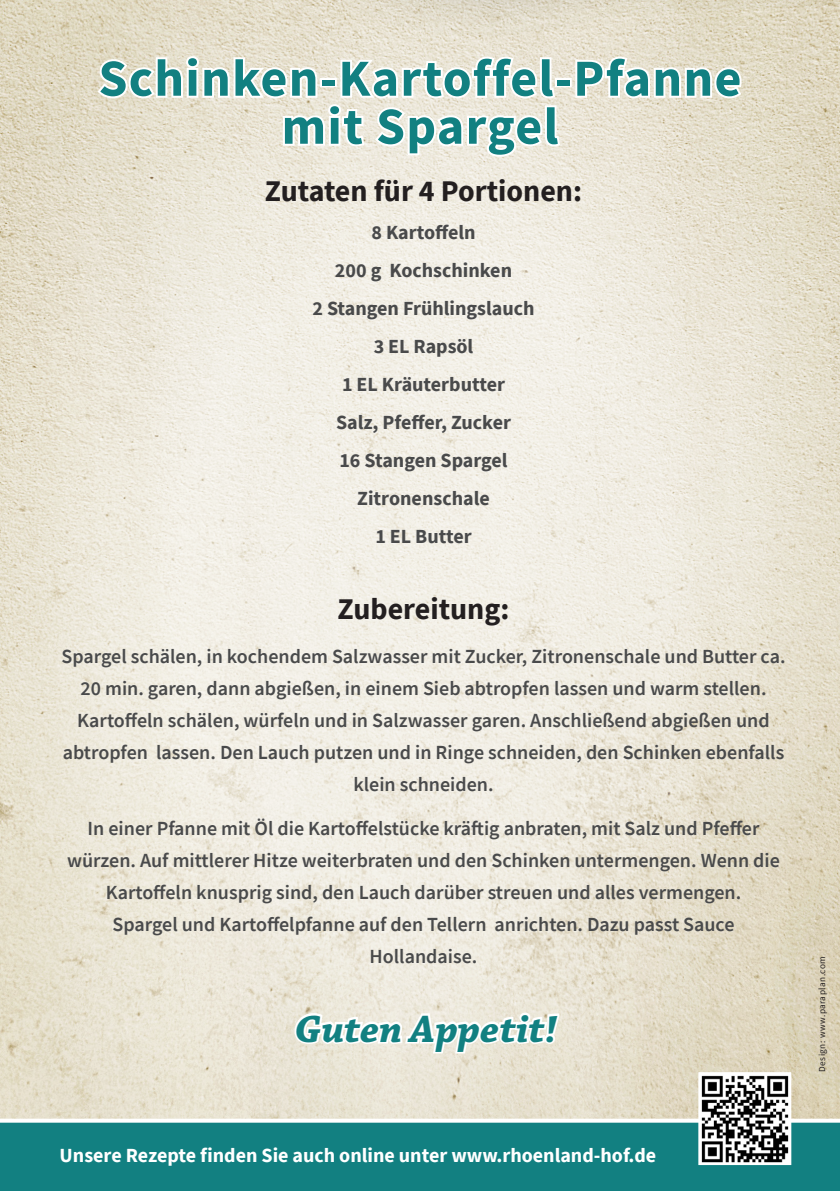
<style>
.page{position:relative;width:840px;height:1191px;background:#fff}
.page>*{position:absolute;margin:0;border:0;box-sizing:border-box;transform-origin:0 0}
.t1{font:700 52px "Source Sans Pro";letter-spacing:.025em;color:#128081}
.t2{font:italic 700 40px "Chaparral Pro";letter-spacing:.005em;color:#128081}
.t3{font:700 30px "Source Sans Pro";color:#231f20}
.t4{font:600 20px/32px "Source Sans Pro";color:#494a4b;text-align:center}
.t5{font:700 20px "Source Sans Pro";color:#494a4b}
.t6{font:700 20px "Source Sans Pro";color:#fff}
.t7{font:9.2px "Source Sans Pro";letter-spacing:.05em;color:#231f20}
</style>
<div class="page">
<img style="left:0;top:0;width:839px;height:1118px">
<div style="left:0;top:1118px;width:839px;height:73px;background:#128081"></div>
<div style="left:554px;top:78px;width:17px;height:9px;border:4px solid #fff"></div>
<svg style="left:573px;top:54px;width:170px;height:47px"></svg>
<svg style="left:95px;top:53px;width:467px;height:106px"></svg>
<svg style="left:292px;top:974px;width:269px;height:110px"></svg>
<img style="left:701px;top:1075px;width:86px;height:87px">
<div style="left:698px;top:1072px;width:92px;height:93px;border:2px solid #fff"></div>
<p class="t1" style="left:98px;top:43px;width:644px">Schinken-Kartoffel-Pfanne</p>
<p class="t1" style="left:281px;top:91px;width:278px">mit Spargel</p>
<p class="t3" style="left:265px;top:171px;width:318px">Zutaten für 4 Portionen:</p>
<p class="t5" style="left:371px;top:219px;width:106px">8 Kartoffeln</p>
<p class="t5" style="left:335px;top:257px;width:178px">200 g Kochschinken</p>
<p class="t5" style="left:312px;top:295px;width:223px">2 Stangen Frühlingslauch</p>
<p class="t5" style="left:373px;top:333px;width:101px">3 EL Rapsöl</p>
<p class="t5" style="left:342px;top:371px;width:164px">1 EL Kräuterbutter</p>
<p class="t5" style="left:336px;top:409px;width:176px">Salz, Pfeffer, Zucker</p>
<p class="t5" style="left:339px;top:447px;width:170px">16 Stangen Spargel</p>
<p class="t5" style="left:357px;top:485px;width:134px">Zitronenschale</p>
<p class="t5" style="left:375px;top:523px;width:98px">1 EL Butter</p>
<p class="t3" style="left:337px;top:589px;width:173px">Zubereitung:</p>
<p class="t4" style="left:62px;top:640px;width:725px">Spargel schälen, in kochendem Salzwasser mit Zucker, Zitronenschale und Butter ca.<br>20 min. garen, dann abgießen, in einem Sieb abtropfen lassen und warm stellen.</p>
<p class="t4" style="left:63px;top:704px;width:722px">Kartoffeln schälen, würfeln und in Salzwasser garen. Anschließend abgießen und abtropfen lassen. Den Lauch putzen und in Ringe schneiden, den Schinken ebenfalls klein schneiden.</p>
<p class="t4" style="left:67px;top:812px;width:714px">In einer Pfanne mit Öl die Kartoffelstücke kräftig anbraten, mit Salz und Pfeffer würzen. Auf mittlerer Hitze weiterbraten und den Schinken untermengen. Wenn die<br>Kartoffeln knusprig sind, den Lauch darüber streuen und alles vermengen.</p>
<p class="t4" style="left:112px;top:908px;width:623px">Spargel und Kartoffelpfanne auf den Tellern anrichten. Dazu passt Sauce<br>Hollandaise.</p>
<p class="t2" style="left:295px;top:1005px;width:263px">Guten Appetit!</p>
<p class="t6" style="left:60px;top:1141px;width:597px">Unsere Rezepte finden Sie auch online unter www.rhoenland-hof.de</p>
<p class="t7" style="left:815px;top:1071px;width:117px;rotate:-90deg">Design: www.paraplan.com</p>
</div>
